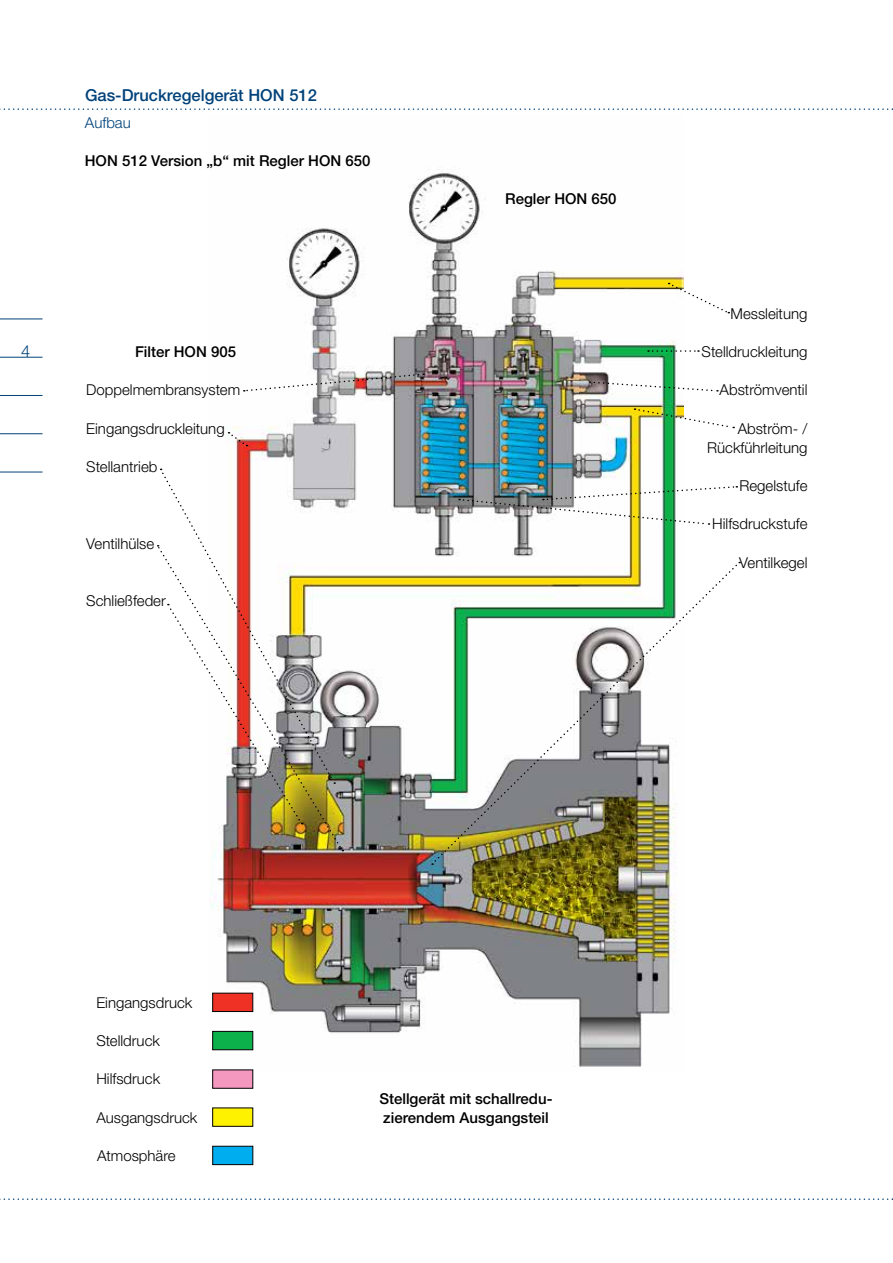
<style>
.page{position:relative;width:893px;height:1263px;background:#fff}
.page>*{position:absolute;margin:0;border:0;box-sizing:border-box;transform-origin:0 0}
.t1{font:500 16.5px "Helvetica Neue LTW1 G";color:#00427a}
.t2{font:300 16.5px "Helvetica Neue LTW1 G";color:#00427a}
.t3{font:300 15px/19.2px "Helvetica Neue LTW1 G";color:#000;text-align:right}
.t4{font:500 15px/19.2px "Helvetica Neue LTW1 G";color:#000}
.t5{font:300 15px "Helvetica Neue LTW1 G";color:#00427a}
</style>
<div class="page">
<hr style="left:0;top:319px;width:43px;height:1px;background:#00427a">
<hr style="left:0;top:357px;width:43px;height:1px;background:#00427a">
<hr style="left:0;top:395px;width:43px;height:1px;background:#00427a">
<hr style="left:0;top:433px;width:43px;height:1px;background:#00427a">
<hr style="left:0;top:472px;width:43px;height:1px;background:#00427a">
<svg style="left:0;top:108px;width:893px;height:2px"></svg>
<svg style="left:0;top:1198px;width:893px;height:2px"></svg>
<img style="left:209px;top:169px;width:474px;height:902px">
<div style="left:212px;top:993px;width:41px;height:19px;background:#ee3124;border:1px solid #000"></div>
<div style="left:212px;top:1031px;width:41px;height:19px;background:#0db14b;border:1px solid #000"></div>
<div style="left:212px;top:1069px;width:41px;height:20px;background:#f498c0;border:1px solid #000"></div>
<div style="left:212px;top:1107px;width:41px;height:20px;background:#fff200;border:1px solid #000"></div>
<div style="left:212px;top:1146px;width:41px;height:19px;background:#00aeef;border:1px solid #000"></div>
<svg style="left:669px;top:283px;width:60px;height:31px"></svg>
<svg style="left:648px;top:350px;width:51px;height:2px"></svg>
<svg style="left:590px;top:381px;width:128px;height:11px"></svg>
<svg style="left:634px;top:408px;width:100px;height:21px"></svg>
<svg style="left:459px;top:485px;width:278px;height:40px"></svg>
<svg style="left:433px;top:562px;width:307px;height:301px"></svg>
<img style="left:244px;top:373px;width:180px;height:19px">
<svg style="left:229px;top:432px;width:18px;height:14px"></svg>
<svg style="left:162px;top:471px;width:173px;height:75px"></svg>
<img style="left:157px;top:546px;width:185px;height:303px">
<svg style="left:167px;top:604px;width:136px;height:220px"></svg>
<p class="t1" style="left:85px;top:85px;width:233px">gas-druckregelgerät HON 512</p>
<p class="t5" style="left:85px;top:113px;width:47px">Aufbau</p>
<p class="t4" style="left:85px;top:151px;width:12px">HON</p>
<p class="t4" style="left:122px;top:151px;width:198px">512 Version „b“ mit Regler HON</p>
<p class="t4" style="left:345px;top:151px;width:27px">650</p>
<p class="t2" style="left:21px;top:341px;width:11px">4</p>
<p class="t4" style="left:135px;top:342px;width:51px">Filter HON</p>
<p class="t4" style="left:211px;top:342px;width:27px">905</p>
<p class="t3" style="left:86px;top:380px;width:155px">Doppelmembransystem</p>
<p class="t3" style="left:86px;top:419px;width:140px">Eingangsdruckleitung</p>
<p class="t3" style="left:86px;top:457px;width:73px">Stellantrieb</p>
<p class="t3" style="left:86px;top:533px;width:69px">Ventilhülse</p>
<p class="t3" style="left:86px;top:591px;width:81px">Schließfeder</p>
<p class="t4" style="left:505px;top:189px;width:61px">Regler HON</p>
<p class="t4" style="left:592px;top:189px;width:27px">650</p>
<p class="t3" style="left:731px;top:304px;width:78px">Messleitung</p>
<p class="t3" style="left:702px;top:342px;width:107px">Stelldruckleitung</p>
<p class="t3" style="left:720px;top:380px;width:89px">Abströmventil</p>
<p class="t3" style="left:707px;top:419px;width:102px">Abström- /<br>Rückführleitung</p>
<p class="t3" style="left:739px;top:476px;width:70px">Regelstufe</p>
<p class="t3" style="left:712px;top:514px;width:97px">Hilfsdruckstufe</p>
<p class="t3" style="left:739px;top:553px;width:70px">Ventilkegel</p>
<p class="t3" style="left:96px;top:993px;width:98px">Eingangsdruck</p>
<p class="t3" style="left:96px;top:1031px;width:65px">Stelldruck</p>
<p class="t3" style="left:96px;top:1069px;width:65px">Hilfsdruck</p>
<p class="t3" style="left:96px;top:1108px;width:103px">Ausgangsdruck</p>
<p class="t3" style="left:97px;top:1146px;width:80px">Atmosphäre</p>
<p class="t4" style="left:380px;top:1088px;width:174px">Stellgerät mit schallredu&shy;zierendem Ausgangsteil</p>
</div>
